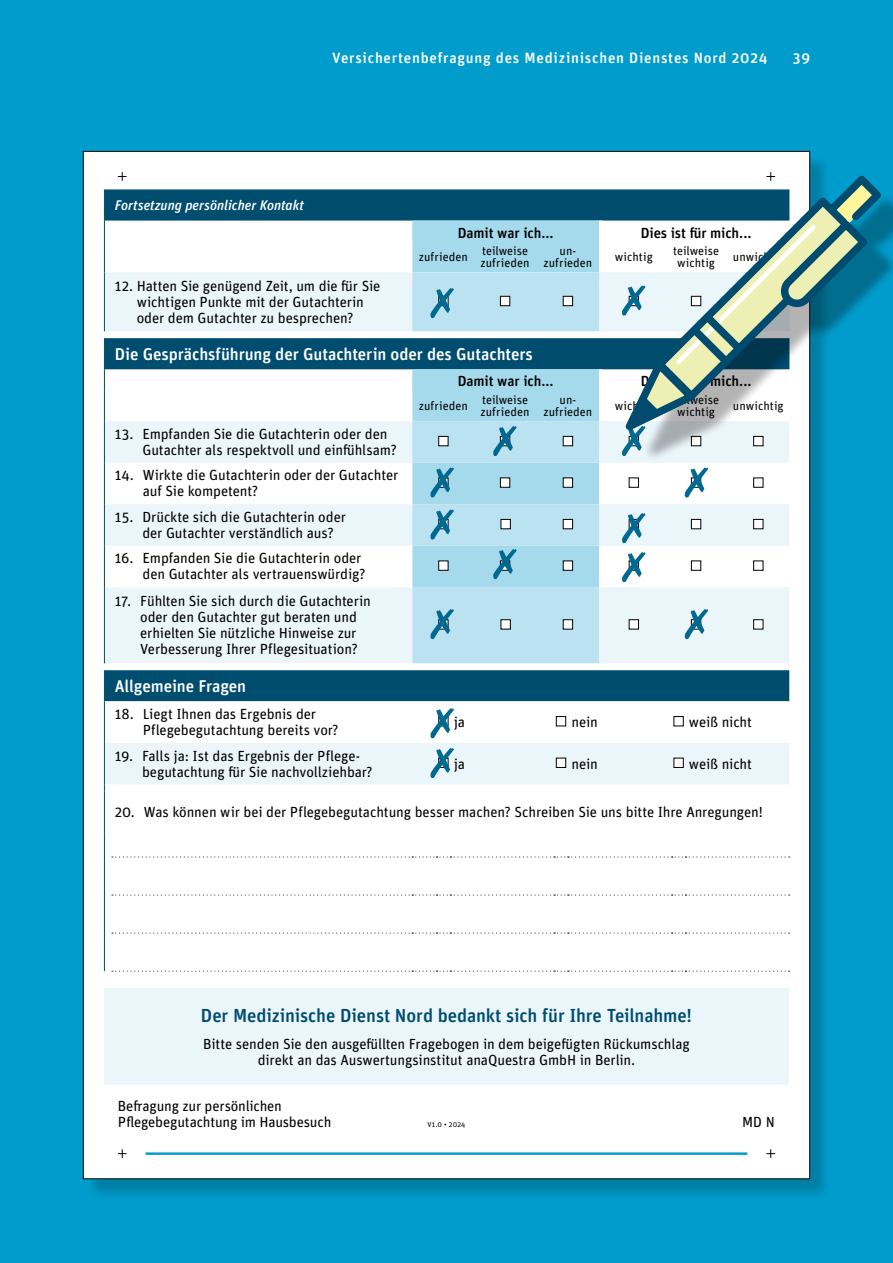
<style>
.page{position:relative;width:893px;height:1263px;background:#009dcc}
.page>*{position:absolute;margin:0;border:0;box-sizing:border-box;transform-origin:0 0}
.t1{font:500 18.9px "Unit Rounded Pro";letter-spacing:-.01em;color:#004d70}
.t2{font:500 17.1px "Unit Rounded Pro";letter-spacing:-.01em;color:#fff}
.t3{font:500 15px "Unit Rounded OT";letter-spacing:.05em;color:#fff}
.t4{font:14.7px/15.9px "Unit Rounded Pro";letter-spacing:-.01em;color:#000}
.t5{font:500 14.7px "Unit Rounded Pro";letter-spacing:-.01em;color:#000}
.t6{font:italic 500 14.1px "Unit Rounded Pro";color:#fff}
.t7{font:12.15px/12.1px "Unit Rounded Pro";color:#000;text-align:center}
.t8{font:7.35px "Unit Rounded Pro";letter-spacing:.02em;color:#000}
</style>
<div class="page">
<div style="left:85px;top:154px;width:747px;height:1047px;background:#000;opacity:.2"></div>
<div style="left:83px;top:151px;width:727px;height:1028px;background:#fff"></div>
<svg style="left:118px;top:1149px;width:9px;height:9px"></svg>
<svg style="left:766px;top:1149px;width:9px;height:9px"></svg>
<div style="left:104px;top:988px;width:685px;height:97px;background:#ebf6fa"></div>
<hr style="left:146px;top:1152px;width:601px;height:3px;background:#009dcc">
<div style="left:105px;top:670px;width:684px;height:31px;background:#004d70"></div>
<svg style="left:112px;top:932px;width:678px;height:2px"></svg>
<svg style="left:112px;top:970px;width:678px;height:2px"></svg>
<svg style="left:112px;top:894px;width:678px;height:2px"></svg>
<svg style="left:112px;top:856px;width:678px;height:2px"></svg>
<hr style="left:104px;top:670px;width:1px;height:31px;background:#004d70">
<hr style="left:104px;top:701px;width:1px;height:42px;background:#004d70">
<hr style="left:104px;top:791px;width:1px;height:42px;background:#004d70">
<svg style="left:104px;top:833px;width:1px;height:24px"></svg>
<hr style="left:104px;top:857px;width:1px;height:38px;background:#004d70">
<hr style="left:104px;top:895px;width:1px;height:38px;background:#004d70">
<hr style="left:104px;top:933px;width:1px;height:38px;background:#004d70">
<svg style="left:104px;top:708px;width:685px;height:83px"></svg>
<svg style="left:104px;top:169px;width:784px;height:494px"></svg>
<p class="t3" style="left:332px;top:48px;width:437px">Versichertenbefragung des Medizinischen Dienstes Nord 2024</p>
<p class="t3" style="left:793px;top:48px;width:19px">39</p>
<p class="t6" style="left:115px;top:195px;width:191px">Fortsetzung persönlicher Kontakt</p>
<p class="t5" style="left:458px;top:222px;width:97px">Damit war ich...</p>
<p class="t5" style="left:641px;top:222px;width:112px">Dies ist für mich...</p>
<p class="t7" style="left:419px;top:250px;width:50px">zufrieden</p>
<p class="t7" style="left:481px;top:244px;width:50px;text-align:left">teilweise zufrieden</p>
<p class="t7" style="left:543px;top:244px;width:50px">un&shy;zufrieden</p>
<p class="t7" style="left:615px;top:250px;width:40px">wichtig</p>
<p class="t7" style="left:673px;top:244px;width:48px">teilweise wichtig</p>
<p class="t7" style="left:733px;top:250px;width:52px">unwichtig</p>
<p class="t4" style="left:115px;top:277px;width:267px;text-align:center">12. Hatten Sie genügend Zeit, um die für Sie wichtigen Punkte mit der Gutachterin<br>oder dem Gutachter zu besprechen?</p>
<p class="t2" style="left:115px;top:342px;width:420px">Die Gesprächsführung der Gutachterin oder des Gutachters</p>
<p class="t5" style="left:458px;top:371px;width:97px">Damit war ich...</p>
<p class="t7" style="left:419px;top:399px;width:50px">zufrieden</p>
<p class="t7" style="left:481px;top:393px;width:50px;text-align:left">teilweise zufrieden</p>
<p class="t7" style="left:543px;top:393px;width:50px">un&shy;zufrieden</p>
<p class="t7" style="left:615px;top:399px;width:40px">wichtig</p>
<p class="t7" style="left:673px;top:393px;width:48px">teilweise wichtig</p>
<p class="t7" style="left:733px;top:399px;width:52px">unwichtig</p>
<p class="t4" style="left:142px;top:425px;width:256px;text-indent:-28px">13. Empfanden Sie die Gutachterin oder den<br>Gutachter als respektvoll und einfühlsam?</p>
<p class="t4" style="left:143px;top:467px;width:257px;text-indent:-28px">14. Wirkte die Gutachterin oder der Gutachter auf Sie kompetent?</p>
<p class="t4" style="left:142px;top:508px;width:205px;text-indent:-28px">15. Drückte sich die Gutachterin oder der Gutachter verständlich aus?</p>
<p class="t4" style="left:115px;top:550px;width:252px;text-align:right">16. Empfanden Sie die Gutachterin oder den Gutachter als vertrauenswürdig?</p>
<p class="t4" style="left:140px;top:593px;width:232px;text-indent:-25px">17. Fühlten Sie sich durch die Gutachterin oder den Gutachter gut beraten und erhielten Sie nützliche Hinweise zur Verbesserung Ihrer Pflegesituation?</p>
<p class="t2" style="left:115px;top:674px;width:133px">Allgemeine Fragen</p>
<p class="t4" style="left:143px;top:705px;width:198px;text-indent:-28px">18. Liegt Ihnen das Ergebnis der<br>Pflegebegutachtung bereits vor?</p>
<p class="t4" style="left:454px;top:713px;width:13px">ja</p>
<p class="t4" style="left:571px;top:713px;width:28px">nein</p>
<p class="t4" style="left:689px;top:713px;width:65px">weiß nicht</p>
<p class="t4" style="left:142px;top:747px;width:232px;text-indent:-27px">19. Falls ja: Ist das Ergebnis der Pflege&shy;begutachtung für Sie nachvollziehbar?</p>
<p class="t4" style="left:454px;top:755px;width:13px">ja</p>
<p class="t4" style="left:571px;top:755px;width:28px">nein</p>
<p class="t4" style="left:689px;top:755px;width:65px">weiß nicht</p>
<p class="t4" style="left:115px;top:803px;width:650px">20. Was können wir bei der Pflegebegutachtung besser machen? Schreiben Sie uns bitte Ihre Anregungen!</p>
<p class="t1" style="left:201px;top:1002px;width:493px">Der Medizinische Dienst Nord bedankt sich für Ihre Teilnahme!</p>
<p class="t4" style="left:203px;top:1035px;width:488px;text-align:center">Bitte senden Sie den ausgefüllten Fragebogen in dem beigefügten Rückumschlag direkt an das Auswertungsinstitut anaQuestra GmbH in Berlin.</p>
<p class="t4" style="left:118px;top:1097px;width:215px">Befragung zur persönlichen<br>Pflegebegutachtung im Hausbesuch</p>
<p class="t8" style="left:428px;top:1119px;width:39px">V1.0 • 2024</p>
<p class="t4" style="left:742px;top:1113px;width:35px">MD N</p>
</div>
